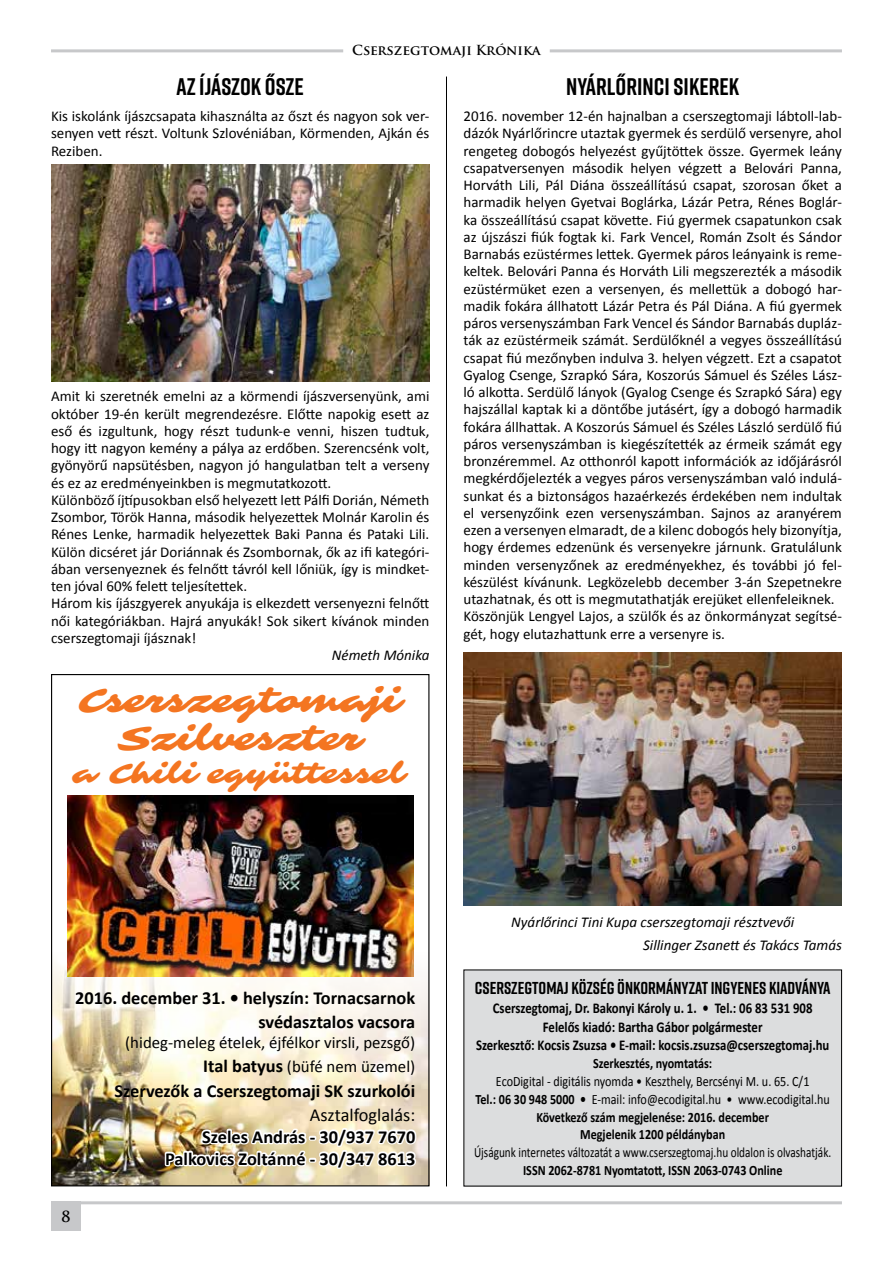
<style>
.page{position:relative;width:893px;height:1263px;background:#fff}
.page>*{position:absolute;margin:0;border:0;box-sizing:border-box;transform-origin:0 0}
.t1{font:35.25px/37.5px "Sarina";color:#f47521;text-align:center}
.t2{font:29.1px "Sarina";color:#f47521}
.t3{font:700 24px "Rift";color:#000}
.t4{font:700 18.3px/24.2px "Calibri";color:#000;text-align:right}
.t5{font:18.3px "Calibri";color:#000}
.t6{font:700 17.25px "Rift";color:#000}
.t7{font:16.8px/24.2px "Calibri";color:#000;text-align:right}
.t8{font:15px/17.2px "Calibri";color:#000}
.t9{font:700 15px/18.8px "Calibri";color:#000;text-align:center;scale:.85 1}
.t10{font:italic 15px/22.2px "Calibri";color:#000}
.t11{font:700 15px "Trajan Pro";color:#000}
.t12{font:14.25px/17.9px "Calibri";color:#000;text-align:center;scale:.85 1}
.t13{font:14.25px "Calibri";color:#000;scale:.79 1}
.t14{font:700 14.25px "Calibri";color:#000;scale:.85 1}
.t15{font:700 13.5px "Trajan Pro";color:#000}
.s1{font-weight:700;font-size:18.3px}
.s2{font-weight:700}
</style>
<div class="page">
<hr style="left:446px;top:77px;width:1px;height:1109px;background:#000">
<img style="left:67px;top:796px;width:346px;height:157px">
<img style="left:53px;top:953px;width:374px;height:231px">
<hr style="left:51px;top:1201px;width:791px;height:3px;background:#c7c8ca">
<hr style="left:550px;top:49px;width:292px;height:3px;background:#c7c8ca">
<hr style="left:51px;top:49px;width:292px;height:3px;background:#c7c8ca">
<div style="left:51px;top:1201px;width:30px;height:30px;background:#c7c8ca"></div>
<img style="left:51px;top:164px;width:378px;height:217px">
<img style="left:463px;top:653px;width:379px;height:252px">
<div style="left:464px;top:970px;width:378px;height:216px;background:#dcddde"></div>
<img style="left:162px;top:1113px;width:257px;height:71px">
<p class="t15" style="left:352px;top:41px;width:190px">Cserszegtomaji Krónika</p>
<h3 class="t3" style="left:177px;top:70px;width:129px">AZ ÍJÁSZOK ŐSZE</h3>
<p class="t8" style="left:51px;top:107px;width:380px;text-align:justify">Kis iskolánk íjászcsapata kihasználta az őszt és nagyon sok ver&shy;senyen vett részt. Voltunk Szlovéniában, Körmenden, Ajkán és Reziben.</p>
<p class="t8" style="left:51px;top:388px;width:380px">Amit ki szeretnék emelni az a körmendi íjászversenyünk, ami október 19-én került megrendezésre. Előtte napokig esett az eső és izgultunk, hogy részt tudunk-e venni, hiszen tudtuk, hogy itt nagyon kemény a pálya az erdőben. Szerencsénk volt, gyönyörű napsütésben, nagyon jó hangulatban telt a verseny és ez az eredményeinkben is megmutatkozott.<br>Különböző íjtípusokban első helyezett lett Pálfi Dorián, Németh Zsombor, Török Hanna, második helyezettek Molnár Karolin és Rénes Lenke, harmadik helyezettek Baki Panna és Pataki Lili.<br>Külön dicséret jár Doriánnak és Zsombornak, ők az ifi kategóri&shy;ában versenyeznek és felnőtt távról kell lőniük, így is mindket&shy;ten jóval 60% felett teljesítettek.<br>Három kis íjászgyerek anyukája is elkezdett versenyezni felnőtt női kategóriákban. Hajrá anyukák! Sok sikert kívánok minden cserszegtomaji íjásznak!</p>
<p class="t10" style="left:332px;top:643px;width:99px">Németh Mónika</p>
<h1 class="t1" style="left:79px;top:683px;width:325px">Cserszegtomaji<br>Szilveszter</h1>
<h2 class="t2" style="left:75px;top:756px;width:331px">a Chili együttessel</h2>
<h3 class="t3" style="left:566px;top:70px;width:175px">NYÁRLŐRINCI SIKEREK</h3>
<p class="t8" style="left:463px;top:107px;width:380px">2016. november 12-én hajnalban a cserszegtomaji lábtoll-lab&shy;dázók Nyárlőrincre utaztak gyermek és serdülő versenyre, ahol rengeteg dobogós helyezést gyűjtöttek össze. Gyermek leány csapatversenyen második helyen végzett a Belovári Panna, Horváth Lili, Pál Diána összeállítású csapat, szorosan őket a harmadik helyen Gyetvai Boglárka, Lázár Petra, Rénes Boglár&shy;ka összeállítású csapat követte. Fiú gyermek csapatunkon csak az újszászi fiúk fogtak ki. Fark Vencel, Román Zsolt és Sándor Barnabás ezüstérmes lettek. Gyermek páros leányaink is reme&shy;keltek. Belovári Panna és Horváth Lili megszerezték a második ezüstérmüket ezen a versenyen, és mellettük a dobogó har&shy;madik fokára állhatott Lázár Petra és Pál Diána. A fiú gyermek páros versenyszámban Fark Vencel és Sándor Barnabás dupláz&shy;ták az ezüstérmeik számát. Serdülőknél a vegyes összeállítású csapat fiú mezőnyben indulva 3. helyen végzett. Ezt a csapatot Gyalog Csenge, Szrapkó Sára, Koszorús Sámuel és Széles Lász&shy;ló alkotta. Serdülő lányok (Gyalog Csenge és Szrapkó Sára) egy hajszállal kaptak ki a döntőbe jutásért, így a dobogó harmadik fokára állhattak. A Koszorús Sámuel és Széles László serdülő fiú páros versenyszámban is kiegészítették az érmeik számát egy bronzéremmel. Az otthonról kapott információk az időjárásról megkérdőjelezték a vegyes páros versenyszámban való indulá&shy;sunkat és a biztonságos hazaérkezés érdekében nem indultak el versenyzőink ezen versenyszámban. Sajnos az aranyérem ezen a versenyen elmaradt, de a kilenc dobogós hely bizonyítja, hogy érdemes edzenünk és versenyekre járnunk. Gratulálunk minden versenyzőnek az eredményekhez, és további jó fel&shy;készülést kívánunk. Legközelebb december 3-án Szepetnekre utazhatnak, és ott is megmutathatják erejüket ellenfeleiknek.<br>Köszönjük Lengyel Lajos, a szülők és az önkormányzat segítsé&shy;gét, hogy elutazhattunk erre a versenyre is.</p>
<p class="t4" style="left:75px;top:986px;width:342px">2016. december 31. • helyszín: Tornacsarnok svédasztalos vacsora</p>
<p class="t7" style="left:125px;top:1030px;width:292px">(hideg-meleg ételek, éjfélkor virsli, pezsgő)<br><span class="s1">Ital batyus</span> (büfé nem üzemel)</p>
<p class="t4" style="left:114px;top:1078px;width:302px">Szervezők a Cserszegtomaji SK szurkolói</p>
<p class="t5" style="left:310px;top:1103px;width:107px">Asztalfoglalás:</p>
<p class="t4" style="left:165px;top:1125px;width:252px;line-height:22px">Szeles András - 30/937 7670<br>Palkovics Zoltánné - 30/347 8613</p>
<p class="t11" style="left:61px;top:1207px;width:10px">8</p>
<p class="t10" style="left:643px;top:911px;width:200px;text-indent:-132px">Nyárlőrinci Tini Kupa cserszegtomaji résztvevői<br>Sillinger Zsanett és Takács Tamás</p>
<p class="t6" style="left:475px;top:976px;width:357px">CSERSZEGTOMAJ KÖZSÉG ÖNKORMÁNYZAT INGYENES KIADVÁNYA</p>
<p class="t9" style="left:476px;top:999px;width:417px">Cserszegtomaj, Dr. Bakonyi Károly u. 1. • Tel.: 06 83 531 908<br>Felelős kiadó: Bartha Gábor polgármester<br>Szerkesztő: Kocsis Zsuzsa • E-mail: kocsis.zsuzsa@cserszegtomaj.hu</p>
<p class="t14" style="left:593px;top:1054px;width:142px">Szerkesztés, nyomtatás:</p>
<p class="t12" style="left:476px;top:1072px;width:418px">EcoDigital - digitális nyomda • Keszthely, Bercsényi M. u. 65. C/1<br><span class="s2">Tel.: 06 30 948 5000 •</span> E-mail: info@ecodigital.hu • www.ecodigital.hu <span class="s2">Következő szám megjelenése: 2016. december<br>Megjelenik 1200 példányban</span></p>
<p class="t13" style="left:474px;top:1143px;width:454px">Újságunk internetes változatát a www.cserszegtomaj.hu oldalon is olvashatják.</p>
<p class="t14" style="left:523px;top:1161px;width:307px">ISSN 2062-8781 Nyomtatott, ISSN 2063-0743 Online</p>
</div>
